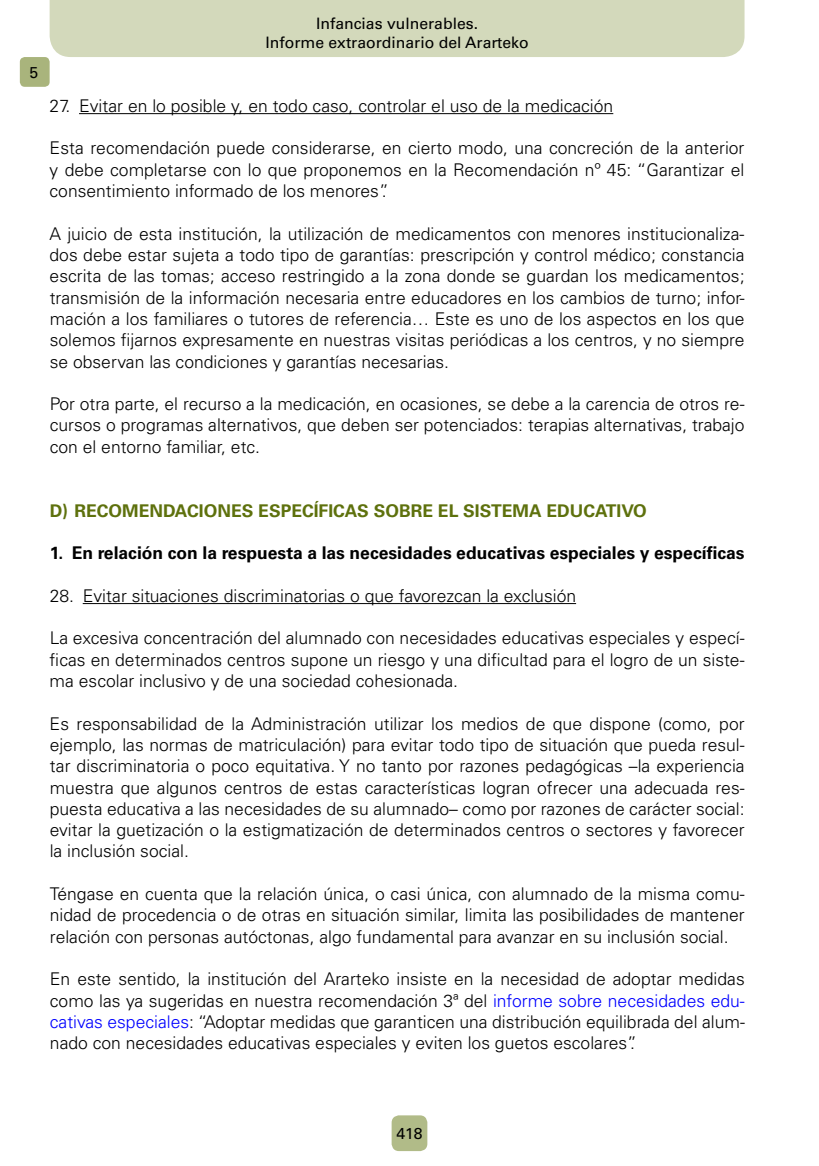
<style>
.page{position:relative;width:819px;height:1166px;background:#fff}
.page>*{position:absolute;margin:0;border:0;box-sizing:border-box;transform-origin:0 0}
.t1{font:300 17.5px/21.3px "Univers LT Std";color:#000;text-align:justify}
.t2{font:700 17.5px "Univers LT Std";color:#000}
.t3{font:700 17.5px "Univers LT Std";color:#5e710d}
.t4{font:15.75px/18.9px "Univers LT Std";color:#000;text-align:center}
.s1{color:#00f}
</style>
<div class="page">
<div style="left:50px;top:0;width:694px;height:57px;background:#d3d9bb"></div>
<div style="left:20px;top:57px;width:30px;height:30px;background:#a9b47c;border-radius:5px"></div>
<div style="left:391px;top:1115px;width:36px;height:36px;background:#b1bb88;border-radius:7px"></div>
<hr style="left:79px;top:113px;width:534px;height:1px;background:#000">
<hr style="left:83px;top:603px;width:493px;height:1px;background:#000">
<p class="t4" style="left:29px;top:63px;width:10px">5</p>
<p class="t4" style="left:265px;top:14px;width:265px">Infancias vulnerables.<br>Informe extraordinario del Ararteko</p>
<p class="t1" style="left:50px;top:95px;width:565px">27. Evitar en lo posible y, en todo caso, controlar el uso de la medicación</p>
<p class="t1" style="left:50px;top:138px;width:696px">Esta recomendación puede considerarse, en cierto modo, una concreción de la anterior y debe completarse con lo que proponemos en la Recomendación nº 45: “Garantizar el consentimiento informado de los menores”.</p>
<p class="t1" style="left:50px;top:223px;width:696px">A juicio de esta institución, la utilización de medicamentos con menores institucionaliza&shy;dos debe estar sujeta a todo tipo de garantías: prescripción y control médico; constancia escrita de las tomas; acceso restringido a la zona donde se guardan los medicamentos; transmisión de la información necesaria entre educadores en los cambios de turno; infor&shy;mación a los familiares o tutores de referencia… Este es uno de los aspectos en los que solemos fijarnos expresamente en nuestras visitas periódicas a los centros, y no siempre se observan las condiciones y garantías necesarias.</p>
<p class="t1" style="left:50px;top:393px;width:696px">Por otra parte, el recurso a la medicación, en ocasiones, se debe a la carencia de otros re&shy;cursos o programas alternativos, que deben ser potenciados: terapias alternativas, trabajo con el entorno familiar, etc.</p>
<p class="t3" style="left:50px;top:500px;width:50px">D) Recomendaciones</p>
<p class="t3" style="left:258px;top:500px;width:11px">específicas</p>
<p class="t3" style="left:374px;top:500px;width:13px">sobre</p>
<p class="t3" style="left:438px;top:500px;width:38px">el sistema</p>
<p class="t3" style="left:546px;top:500px;width:12px">educativo</p>
<p class="t2" style="left:50px;top:543px;width:696px">1. En relación con la respuesta a las necesidades educativas especiales y específicas</p>
<p class="t1" style="left:50px;top:585px;width:528px">28. Evitar situaciones discriminatorias o que favorezcan la exclusión</p>
<p class="t1" style="left:50px;top:627px;width:696px">La excesiva concentración del alumnado con necesidades educativas especiales y especí&shy;ficas en determinados centros supone un riesgo y una dificultad para el logro de un siste&shy;ma escolar inclusivo y de una sociedad cohesionada.</p>
<p class="t1" style="left:50px;top:713px;width:696px">Es responsabilidad de la Administración utilizar los medios de que dispone (como, por ejemplo, las normas de matriculación) para evitar todo tipo de situación que pueda resul&shy;tar discriminatoria o poco equitativa. Y no tanto por razones pedagógicas –la experiencia muestra que algunos centros de estas características logran ofrecer una adecuada res&shy;puesta educativa a las necesidades de su alumnado– como por razones de carácter social: evitar la guetización o la estigmatización de determinados centros o sectores y favorecer la inclusión social.</p>
<p class="t1" style="left:50px;top:883px;width:696px">Téngase en cuenta que la relación única, o casi única, con alumnado de la misma comu&shy;nidad de procedencia o de otras en situación similar, limita las posibilidades de mantener relación con personas autóctonas, algo fundamental para avanzar en su inclusión social.</p>
<p class="t1" style="left:50px;top:968px;width:696px">En este sentido, la institución del Ararteko insiste en la necesidad de adoptar medidas como las ya sugeridas en nuestra recomendación 3ª del <span class="s1">informe sobre necesidades edu&shy;cativas especiales</span>: “Adoptar medidas que garanticen una distribución equilibrada del alum&shy;nado con necesidades educativas especiales y eviten los guetos escolares”.</p>
<p class="t4" style="left:396px;top:1124px;width:28px">418</p>
</div>
